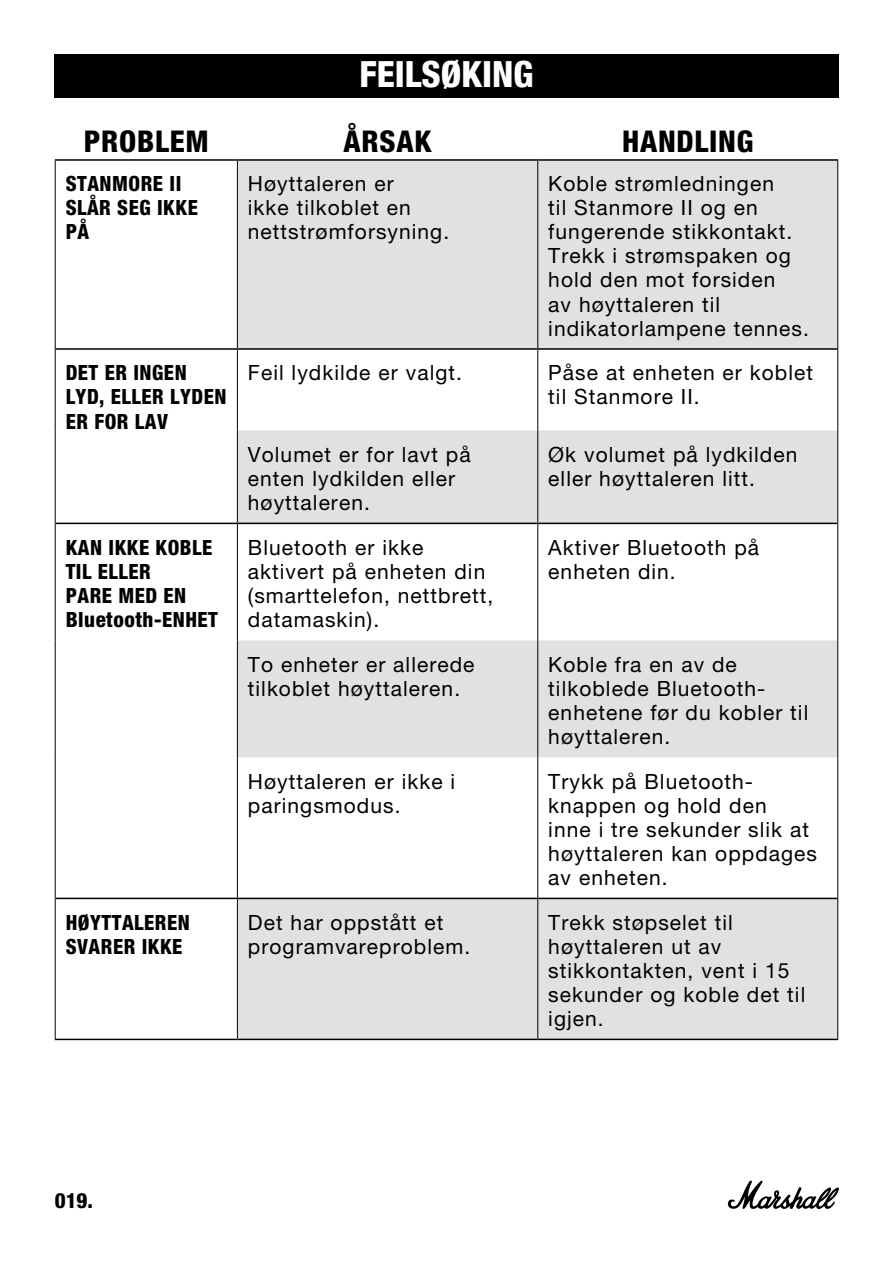
<style>
.page{position:relative;width:893px;height:1263px;background:#fff}
.page>*{position:absolute;margin:0;border:0;box-sizing:border-box;transform-origin:0 0}
.t1{font:800 condensed 36px "Helvetica Neue LT Com";color:#fff}
.t2{font:800 condensed 30px "Helvetica Neue LT Std";letter-spacing:.025em;color:#000}
.t3{font:21px/24px "Helvetica Neue LT Pro";letter-spacing:.05em;color:#000}
.t4{font:800 condensed 21px/24px "Helvetica Neue LT Std";letter-spacing:.025em;color:#000}
</style>
<div class="page">
<div style="left:54px;top:54px;width:785px;height:44px;background:#000"></div>
<svg style="left:238px;top:161px;width:599px;height:878px;fill:#e0e1e2"></svg>
<hr style="left:56px;top:898px;width:181px;height:1px;background:#000">
<hr style="left:55px;top:1039px;width:182px;height:1px;background:#000">
<hr style="left:55px;top:159px;width:182px;height:2px;background:#000">
<hr style="left:237px;top:159px;width:301px;height:2px;background:#000">
<hr style="left:538px;top:159px;width:300px;height:2px;background:#000">
<hr style="left:238px;top:898px;width:299px;height:1px;background:#000">
<hr style="left:538px;top:898px;width:299px;height:1px;background:#000">
<hr style="left:237px;top:1039px;width:301px;height:1px;background:#000">
<hr style="left:538px;top:1039px;width:300px;height:1px;background:#000">
<hr style="left:55px;top:161px;width:1px;height:188px;background:#000">
<hr style="left:55px;top:349px;width:1px;height:81px;background:#000">
<hr style="left:55px;top:430px;width:1px;height:93px;background:#000">
<hr style="left:55px;top:523px;width:1px;height:117px;background:#000">
<hr style="left:55px;top:640px;width:1px;height:117px;background:#000">
<hr style="left:55px;top:757px;width:1px;height:141px;background:#000">
<hr style="left:55px;top:898px;width:1px;height:141px;background:#000">
<hr style="left:237px;top:350px;width:1px;height:80px;background:#000">
<hr style="left:537px;top:350px;width:1px;height:80px;background:#000">
<hr style="left:837px;top:349px;width:1px;height:81px;background:#000">
<hr style="left:237px;top:430px;width:1px;height:93px;background:#000">
<hr style="left:537px;top:430px;width:1px;height:93px;background:#000">
<hr style="left:837px;top:430px;width:1px;height:93px;background:#000">
<hr style="left:237px;top:524px;width:1px;height:116px;background:#000">
<hr style="left:537px;top:524px;width:1px;height:116px;background:#000">
<hr style="left:837px;top:523px;width:1px;height:117px;background:#000">
<hr style="left:237px;top:640px;width:1px;height:117px;background:#000">
<hr style="left:537px;top:640px;width:1px;height:117px;background:#000">
<hr style="left:837px;top:640px;width:1px;height:117px;background:#000">
<hr style="left:237px;top:757px;width:1px;height:141px;background:#000">
<hr style="left:537px;top:757px;width:1px;height:141px;background:#000">
<hr style="left:837px;top:757px;width:1px;height:141px;background:#000">
<hr style="left:237px;top:898px;width:1px;height:141px;background:#000">
<hr style="left:537px;top:898px;width:1px;height:141px;background:#000">
<hr style="left:837px;top:898px;width:1px;height:141px;background:#000">
<hr style="left:56px;top:348px;width:181px;height:2px;background:#000">
<hr style="left:56px;top:523px;width:181px;height:1px;background:#000">
<hr style="left:237px;top:348px;width:301px;height:2px;background:#000">
<hr style="left:538px;top:348px;width:299px;height:2px;background:#000">
<hr style="left:237px;top:523px;width:301px;height:1px;background:#000">
<hr style="left:538px;top:523px;width:299px;height:1px;background:#000">
<hr style="left:237px;top:161px;width:1px;height:187px;background:#000">
<hr style="left:537px;top:161px;width:1px;height:187px;background:#000">
<hr style="left:837px;top:161px;width:1px;height:188px;background:#000">
<svg style="left:727px;top:1180px;width:112px;height:29px"></svg>
<h1 class="t1" style="left:359px;top:52px;width:176px">FEILSØKING</h1>
<h2 class="t2" style="left:84px;top:123px;width:127px">PROBLEM</h2>
<h2 class="t2" style="left:344px;top:123px;width:89px">ÅRSAK</h2>
<h2 class="t2" style="left:622px;top:123px;width:133px">HANDLING</h2>
<p class="t4" style="left:66px;top:172px;width:134px">STANMORE II<br>SLÅR SEG IKKE<br>PÅ</p>
<p class="t3" style="left:248px;top:172px;width:203px">Høyttaleren er<br>ikke tilkoblet en nettstrømforsyning.</p>
<p class="t3" style="left:548px;top:172px;width:262px">Koble strømledningen<br>til Stanmore II og en fungerende stikkontakt.<br>Trekk i strømspaken og hold den mot forsiden<br>av høyttaleren til indikatorlampene tennes.</p>
<p class="t4" style="left:66px;top:361px;width:162px">DET ER INGEN<br>LYD, ELLER LYDEN<br>ER FOR LAV</p>
<p class="t3" style="left:248px;top:361px;width:216px">Feil lydkilde er valgt.</p>
<p class="t3" style="left:548px;top:361px;width:266px">Påse at enheten er koblet til Stanmore II.</p>
<p class="t3" style="left:248px;top:442px;width:224px">Volumet er for lavt på enten lydkilden eller høyttaleren.</p>
<p class="t3" style="left:548px;top:442px;width:251px">Øk volumet på lydkilden eller høyttaleren litt.</p>
<p class="t4" style="left:66px;top:535px;width:154px">KAN IKKE KOBLE<br>TIL ELLER<br>PARE MED EN<br>Bluetooth-ENHET</p>
<p class="t3" style="left:248px;top:535px;width:247px">Bluetooth er ikke aktivert på enheten din (smarttelefon, nettbrett, datamaskin).</p>
<p class="t3" style="left:548px;top:535px;width:212px">Aktiver Bluetooth på enheten din.</p>
<p class="t3" style="left:248px;top:652px;width:228px">To enheter er allerede tilkoblet høyttaleren.</p>
<p class="t3" style="left:548px;top:652px;width:262px">Koble fra en av de tilkoblede Bluetooth&shy;enhetene før du kobler til høyttaleren.</p>
<p class="t3" style="left:248px;top:769px;width:209px">Høyttaleren er ikke i paringsmodus.</p>
<p class="t3" style="left:548px;top:769px;width:270px">Trykk på Bluetooth&shy;knappen og hold den<br>inne i tre sekunder slik at høyttaleren kan oppdages av enheten.</p>
<p class="t4" style="left:66px;top:910px;width:126px">HØYTTALEREN<br>SVARER IKKE</p>
<p class="t3" style="left:248px;top:910px;width:224px">Det har oppstått et programvareproblem.</p>
<p class="t3" style="left:548px;top:910px;width:259px">Trekk støpselet til høyttaleren ut av stikkontakten, vent i 15 sekunder og koble det til igjen.</p>
<p class="t4" style="left:55px;top:1188px;width:40px">019.</p>
</div>
